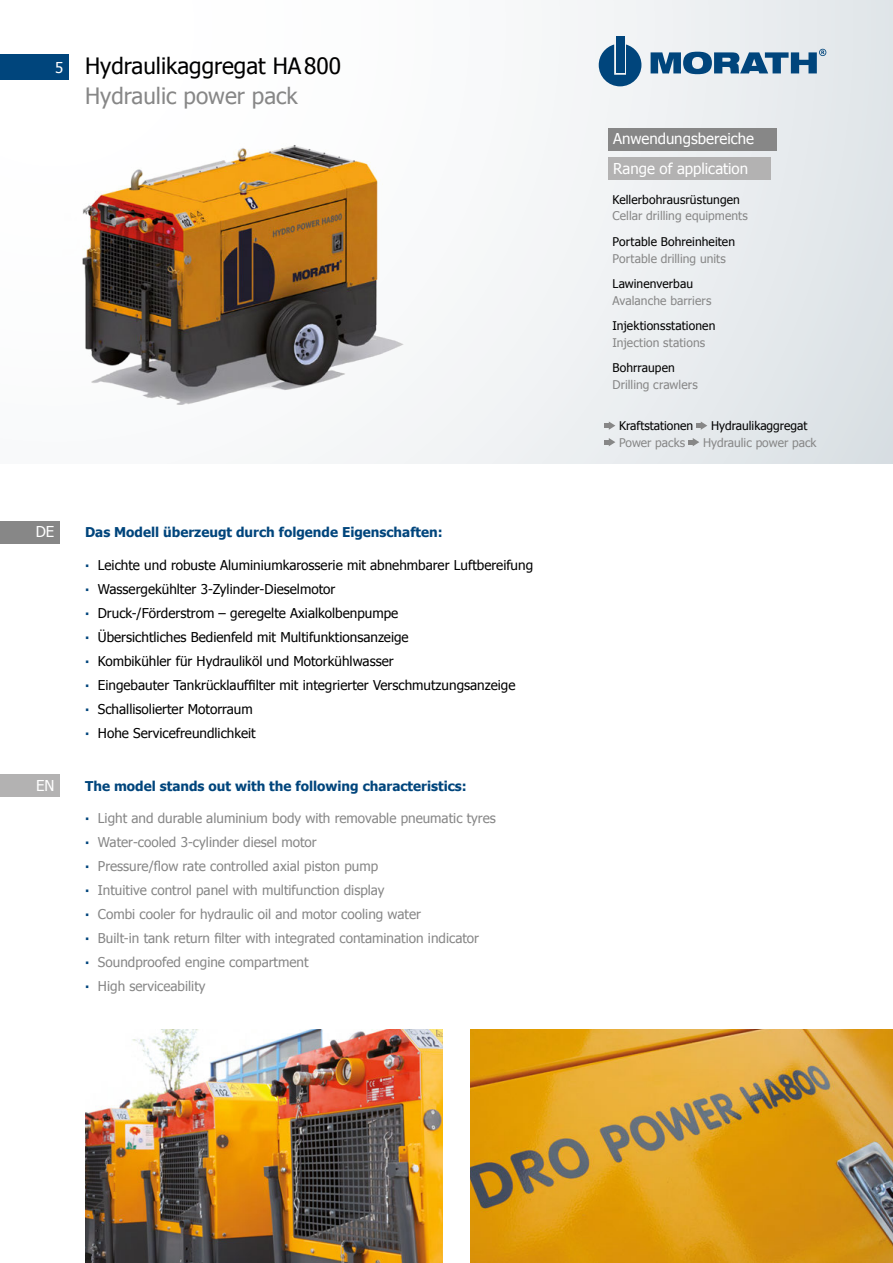
<style>
.page{position:relative;width:893px;height:1263px;background:#fff}
.page>*{position:absolute;margin:0;border:0;box-sizing:border-box;transform-origin:0 0}
.t1{font:22.5px "Tahoma";color:#000}
.t2{font:22.5px "Tahoma";color:#878787}
.t3{font:15px "Tahoma";color:#fff}
.t4{font:13.5px/24px "Tahoma";color:#000}
.t5{font:13.5px/24px "Tahoma";color:#878787}
.t6{font:700 13.5px "Tahoma";color:#00457c}
.t7{font:12px "Tahoma";letter-spacing:.005em;color:#878787}
.t8{font:12px "Tahoma";letter-spacing:.005em;color:#000}
.s1{font-weight:700;color:#00457c}
</style>
<div class="page">
<div style="left:0;top:0;width:893px;height:463px;background:linear-gradient(to right,#fff,#e3e8eb)"></div>
<svg style="left:651px;top:49px;width:175px;height:25px;background:#688faf"></svg>
<svg style="left:599px;top:44px;width:42px;height:42px"></svg>
<div style="left:616px;top:37px;width:8px;height:36px;background:#00457c"></div>
<div style="left:0;top:774px;width:60px;height:23px;background:#b3b2b2"></div>
<div style="left:0;top:521px;width:60px;height:23px;background:#878787"></div>
<img style="left:0;top:119px;width:438px;height:302px">
<div style="left:0;top:54px;width:68px;height:26px;background:#00457c"></div>
<img style="left:85px;top:1029px;width:358px;height:234px">
<img style="left:470px;top:1029px;width:423px;height:234px">
<div style="left:608px;top:157px;width:162px;height:23px;background:#b3b2b2"></div>
<div style="left:608px;top:128px;width:168px;height:23px;background:#878787"></div>
<svg style="left:605px;top:421px;width:10px;height:9px"></svg>
<svg style="left:697px;top:421px;width:10px;height:9px"></svg>
<svg style="left:605px;top:438px;width:10px;height:8px"></svg>
<svg style="left:689px;top:438px;width:10px;height:8px"></svg>
<p class="t3" style="left:55px;top:57px;width:10px">5</p>
<h1 class="t1" style="left:85px;top:50px;width:258px">Hydraulikaggregat HA800</h1>
<h1 class="t2" style="left:85px;top:80px;width:214px">Hydraulic power pack</h1>
<p class="t3" style="left:613px;top:129px;width:142px">Anwendungsbereiche</p>
<p class="t3" style="left:613px;top:158px;width:136px">Range of application</p>
<p class="t8" style="left:612px;top:192px;width:129px">Kellerbohrausrüstungen</p>
<p class="t7" style="left:612px;top:208px;width:137px">Cellar drilling equipments</p>
<p class="t8" style="left:612px;top:234px;width:124px">Portable Bohreinheiten</p>
<p class="t7" style="left:612px;top:250px;width:115px">Portable drilling units</p>
<p class="t8" style="left:612px;top:276px;width:82px">Lawinenverbau</p>
<p class="t7" style="left:612px;top:292px;width:101px">Avalanche barriers</p>
<p class="t8" style="left:612px;top:318px;width:104px">Injektionsstationen</p>
<p class="t7" style="left:612px;top:334px;width:94px">Injection stations</p>
<p class="t8" style="left:612px;top:360px;width:64px">Bohrraupen</p>
<p class="t7" style="left:612px;top:376px;width:87px">Drilling crawlers</p>
<p class="t8" style="left:619px;top:418px;width:75px">Kraftstationen</p>
<p class="t8" style="left:711px;top:418px;width:98px">Hydraulikaggregat</p>
<p class="t7" style="left:619px;top:434px;width:67px">Power packs</p>
<p class="t7" style="left:703px;top:434px;width:115px">Hydraulic power pack</p>
<p class="t3" style="left:36px;top:522px;width:20px">DE</p>
<p class="t6" style="left:85px;top:523px;width:359px">Das Modell überzeugt durch folgende Eigenschaften:</p>
<p class="t4" style="left:85px;top:552px;width:450px"><span class="s1">∙</span> Leichte und robuste Aluminiumkarosserie mit abnehmbarer Luftbereifung <span class="s1">∙</span> Wassergekühlter 3-Zylinder-Dieselmotor<br><span class="s1">∙</span> Druck-/Förderstrom – geregelte Axialkolbenpumpe<br><span class="s1">∙</span> Übersichtliches Bedienfeld mit Multifunktionsanzeige<br><span class="s1">∙</span> Kombikühler für Hydrauliköl und Motorkühlwasser<br><span class="s1">∙</span> Eingebauter Tankrücklauffilter mit integrierter Verschmutzungsanzeige<br><span class="s1">∙</span> Schallisolierter Motorraum<br><span class="s1">∙</span> Hohe Servicefreundlichkeit</p>
<p class="t3" style="left:36px;top:775px;width:20px">EN</p>
<p class="t6" style="left:85px;top:776px;width:383px">The model stands out with the following characteristics:</p>
<p class="t5" style="left:85px;top:806px;width:412px"><span class="s1">∙</span> Light and durable aluminium body with removable pneumatic tyres <span class="s1">∙</span> Water-cooled 3-cylinder diesel motor<br><span class="s1">∙</span> Pressure/flow rate controlled axial piston pump<br><span class="s1">∙</span> Intuitive control panel with multifunction display<br><span class="s1">∙</span> Combi cooler for hydraulic oil and motor cooling water<br><span class="s1">∙</span> Built-in tank return filter with integrated contamination indicator<br><span class="s1">∙</span> Soundproofed engine compartment<br><span class="s1">∙</span> High serviceability</p>
</div>
